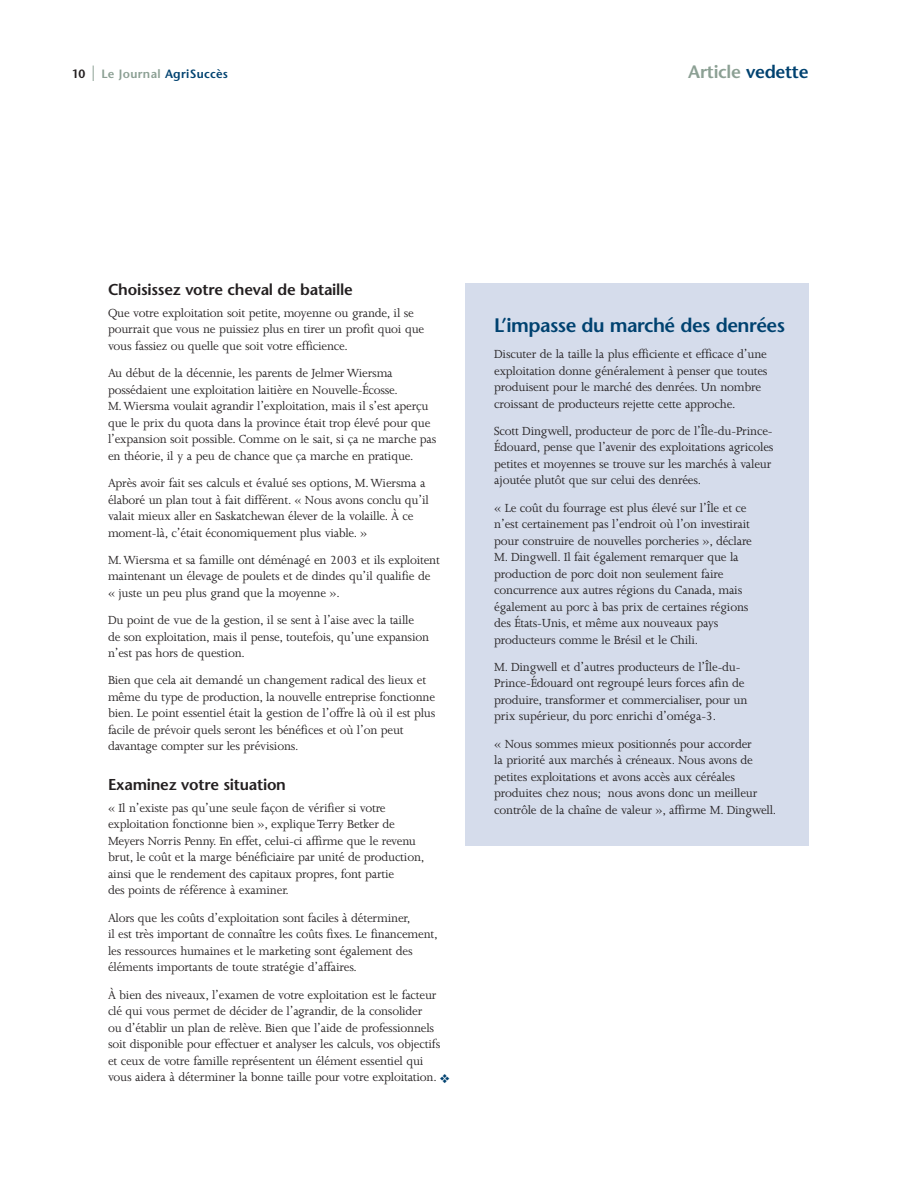
<style>
.page{position:relative;width:918px;height:1188px;background:#fff}
.page>*{position:absolute;margin:0;border:0;box-sizing:border-box;transform-origin:0 0}
.t1{font:600 19.5px "Stone Sans";letter-spacing:-.025em;color:#004270}
.t2{font:600 18px "Stone Sans";letter-spacing:-.015em;color:#8ca094}
.t3{font:600 15.75px "Stone Sans";letter-spacing:-.015em;color:#231f20}
.t4{font:13.5px/16.5px "Joanna";letter-spacing:-.015em;color:#231f20}
.t5{font:600 12px "Stone Sans";letter-spacing:.025em;color:#004270}
.s1{color:#231f20}
.s2{font-size:21px;color:#8ca094}
.s3{color:#8ca094}
.s4{color:#004270}
</style>
<div class="page">
<div style="left:465px;top:284px;width:343px;height:562px;background:#d5dceb"></div>
<p class="t5" style="left:72px;top:69px;width:158px"><span class="s1">10</span> <span class="s2">|</span> <span class="s3">Le Journal</span> AgriSuccès</p>
<h2 class="t2" style="left:688px;top:65px;width:122px">Article <span class="s4">vedette</span></h2>
<p class="t3" style="left:108px;top:284px;width:246px">Choisissez votre cheval de bataille</p>
<p class="t4" style="left:108px;top:306px;width:318px">Que votre exploitation soit petite, moyenne ou grande, il se pourrait que vous ne puissiez plus en tirer un profit quoi que vous fassiez ou quelle que soit votre efficience.</p>
<p class="t4" style="left:108px;top:366px;width:330px">Au début de la décennie, les parents de Jelmer Wiersma possédaient une exploitation laitière en Nouvelle-Écosse.<br>M.Wiersma voulait agrandir l’exploitation, mais il s’est aperçu que le prix du quota dans la province était trop élevé pour que l’expansion soit possible. Comme on le sait, si ça ne marche pas en théorie, il y a peu de chance que ça marche en pratique.</p>
<p class="t4" style="left:108px;top:476px;width:322px">Après avoir fait ses calculs et évalué ses options, M.Wiersma a élaboré un plan tout à fait différent. « Nous avons conclu qu’il valait mieux aller en Saskatchewan élever de la volaille. À ce moment-là, c’était économiquement plus viable. »</p>
<p class="t4" style="left:108px;top:553px;width:333px">M.Wiersma et sa famille ont déménagé en 2003 et ils exploitent maintenant un élevage de poulets et de dindes qu’il qualifie de « juste un peu plus grand que la moyenne ».</p>
<p class="t4" style="left:108px;top:613px;width:323px">Du point de vue de la gestion, il se sent à l’aise avec la taille de son exploitation, mais il pense, toutefois, qu’une expansion n’est pas hors de question.</p>
<p class="t4" style="left:108px;top:673px;width:329px">Bien que cela ait demandé un changement radical des lieux et même du type de production, la nouvelle entreprise fonctionne bien. Le point essentiel était la gestion de l’offre là où il est plus facile de prévoir quels seront les bénéfices et où l’on peut davantage compter sur les prévisions.</p>
<p class="t3" style="left:108px;top:778px;width:180px">Examinez votre situation</p>
<p class="t4" style="left:108px;top:801px;width:318px">« Il n’existe pas qu’une seule façon de vérifier si votre exploitation fonctionne bien », explique Terry Betker de Meyers Norris Penny. En effet, celui-ci affirme que le revenu brut, le coût et la marge bénéficiaire par unité de production, ainsi que le rendement des capitaux propres, font partie<br>des points de référence à examiner.</p>
<p class="t4" style="left:108px;top:911px;width:331px">Alors que les coûts d’exploitation sont faciles à déterminer,<br>il est très important de connaître les coûts fixes. Le financement, les ressources humaines et le marketing sont également des éléments importants de toute stratégie d’affaires.</p>
<p class="t4" style="left:108px;top:987px;width:343px">À bien des niveaux, l’examen de votre exploitation est le facteur clé qui vous permet de décider de l’agrandir, de la consolider<br>ou d’établir un plan de relève. Bien que l’aide de professionnels soit disponible pour effectuer et analyser les calculs, vos objectifs et ceux de votre famille représentent un élément essentiel qui vous aidera à déterminer la bonne taille pour votre exploitation. <span class="s4">❖</span></p>
<h1 class="t1" style="left:494px;top:318px;width:292px">L’impasse du marché des denrées</h1>
<p class="t4" style="left:494px;top:347px;width:275px">Discuter de la taille la plus efficiente et efficace d’une exploitation donne généralement à penser que toutes produisent pour le marché des denrées. Un nombre croissant de producteurs rejette cette approche.</p>
<p class="t4" style="left:494px;top:424px;width:281px">Scott Dingwell, producteur de porc de l’Île-du-Prince-Édouard, pense que l’avenir des exploitations agricoles petites et moyennes se trouve sur les marchés à valeur ajoutée plutôt que sur celui des denrées.</p>
<p class="t4" style="left:494px;top:500px;width:259px">« Le coût du fourrage est plus élevé sur l’Île et ce n’est certainement pas l’endroit où l’on investirait pour construire de nouvelles porcheries », déclare M. Dingwell. Il fait également remarquer que la production de porc doit non seulement faire concurrence aux autres régions du Canada, mais également au porc à bas prix de certaines régions des États-Unis, et même aux nouveaux pays producteurs comme le Brésil et le Chili.</p>
<p class="t4" style="left:494px;top:660px;width:255px">M. Dingwell et d’autres producteurs de l’Île-du-Prince-Édouard ont regroupé leurs forces afin de produire, transformer et commercialiser, pour un prix supérieur, du porc enrichi d’oméga-3.</p>
<p class="t4" style="left:494px;top:737px;width:284px">« Nous sommes mieux positionnés pour accorder<br>la priorité aux marchés à créneaux. Nous avons de petites exploitations et avons accès aux céréales produites chez nous; nous avons donc un meilleur contrôle de la chaîne de valeur », affirme M. Dingwell.</p>
</div>
